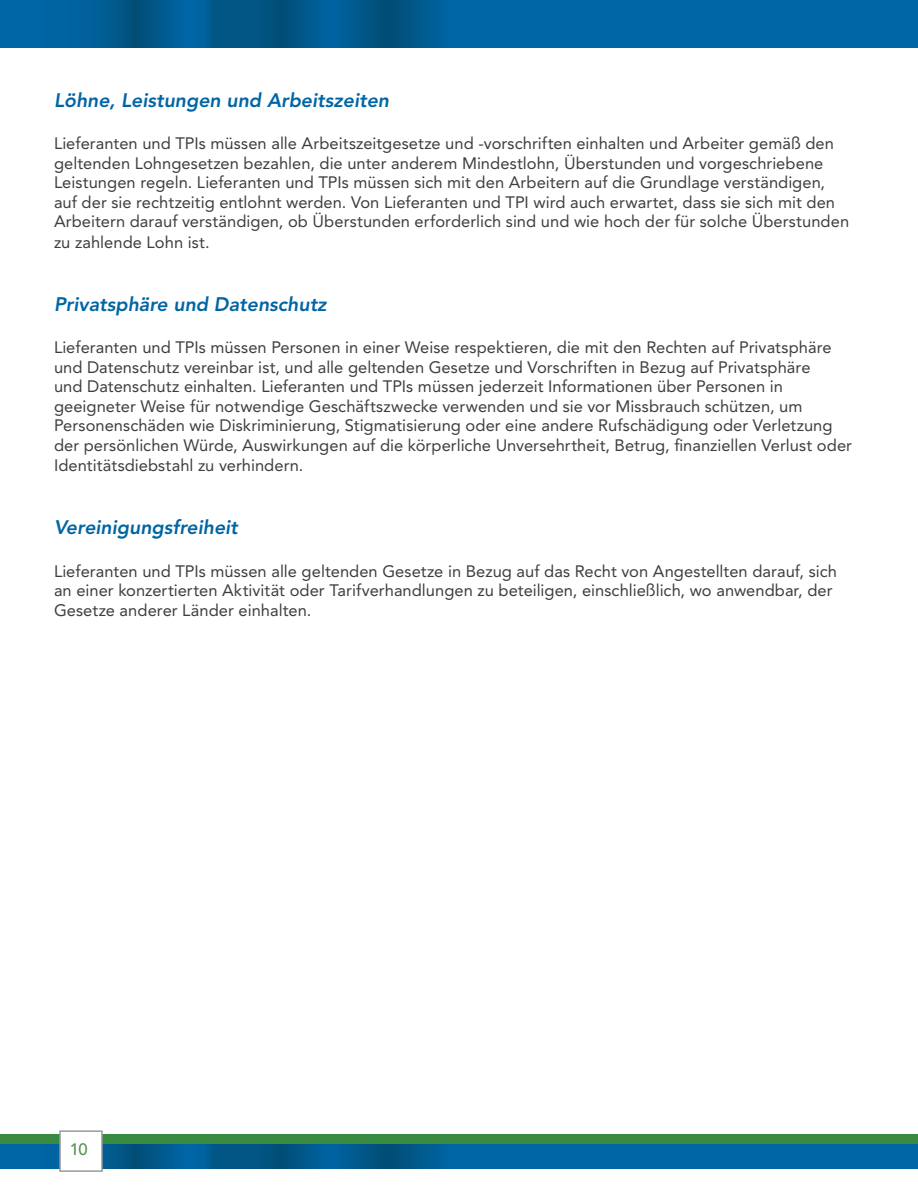
<style>
.page{position:relative;width:918px;height:1188px;background:#fff}
.page>*{position:absolute;margin:0;border:0;box-sizing:border-box;transform-origin:0 0}
.Header_13_14{font:italic 800 19.5px "Avenir LT Std";color:#0065a4}
.Body_Copy_12_14{font:16.5px/19.6px "Avenir LT Std";letter-spacing:.005em;color:#3e3e3f}
.Body_Copy_12_14-2{font:500 16.5px "Avenir LT Std";color:#50914b}
</style>
<div class="page">
<svg style="left:0;top:0;width:918px;height:48px;background:#00609a"></svg>
<svg style="left:0;top:1144px;width:917px;height:25px;background:#006099"></svg>
<div style="left:0;top:1135px;width:918px;height:9px;background:#378a40"></div>
<svg style="left:917px;top:1144px;width:1px;height:25px"></svg>
<div style="left:59px;top:1130px;width:44px;height:42px;background:#fff;border:2px solid #959ca1"></div>
<p class="Header_13_14" style="left:54px;top:88px;width:337px">Löhne, Leistungen und Arbeitszeiten</p>
<p class="Body_Copy_12_14" style="left:54px;top:134px;width:797px">Lieferanten und TPIs müssen alle Arbeitszeitgesetze und -vorschriften einhalten und Arbeiter gemäß den geltenden Lohngesetzen bezahlen, die unter anderem Mindestlohn, Überstunden und vorgeschriebene Leistungen regeln. Lieferanten und TPIs müssen sich mit den Arbeitern auf die Grundlage verständigen, auf der sie rechtzeitig entlohnt werden. Von Lieferanten und TPI wird auch erwartet, dass sie sich mit den Arbeitern darauf verständigen, ob Überstunden erforderlich sind und wie hoch der für solche Überstunden zu zahlende Lohn ist.</p>
<p class="Header_13_14" style="left:54px;top:292px;width:274px">Privatsphäre und Datenschutz</p>
<p class="Body_Copy_12_14" style="left:54px;top:338px;width:800px">Lieferanten und TPIs müssen Personen in einer Weise respektieren, die mit den Rechten auf Privatsphäre und Datenschutz vereinbar ist, und alle geltenden Gesetze und Vorschriften in Bezug auf Privatsphäre<br>und Datenschutz einhalten. Lieferanten und TPIs müssen jederzeit Informationen über Personen in geeigneter Weise für notwendige Geschäftszwecke verwenden und sie vor Missbrauch schützen, um Personenschäden wie Diskriminierung, Stigmatisierung oder eine andere Rufschädigung oder Verletzung der persönlichen Würde, Auswirkungen auf die körperliche Unversehrtheit, Betrug, finanziellen Verlust oder Identitätsdiebstahl zu verhindern.</p>
<p class="Header_13_14" style="left:54px;top:516px;width:185px">Vereinigungsfreiheit</p>
<p class="Body_Copy_12_14" style="left:54px;top:562px;width:784px">Lieferanten und TPIs müssen alle geltenden Gesetze in Bezug auf das Recht von Angestellten darauf, sich an einer konzertierten Aktivität oder Tarifverhandlungen zu beteiligen, einschließlich, wo anwendbar, der<br>Gesetze anderer Länder einhalten.</p>
<p class="Body_Copy_12_14-2" style="left:70px;top:1140px;width:19px">10</p>
</div>
